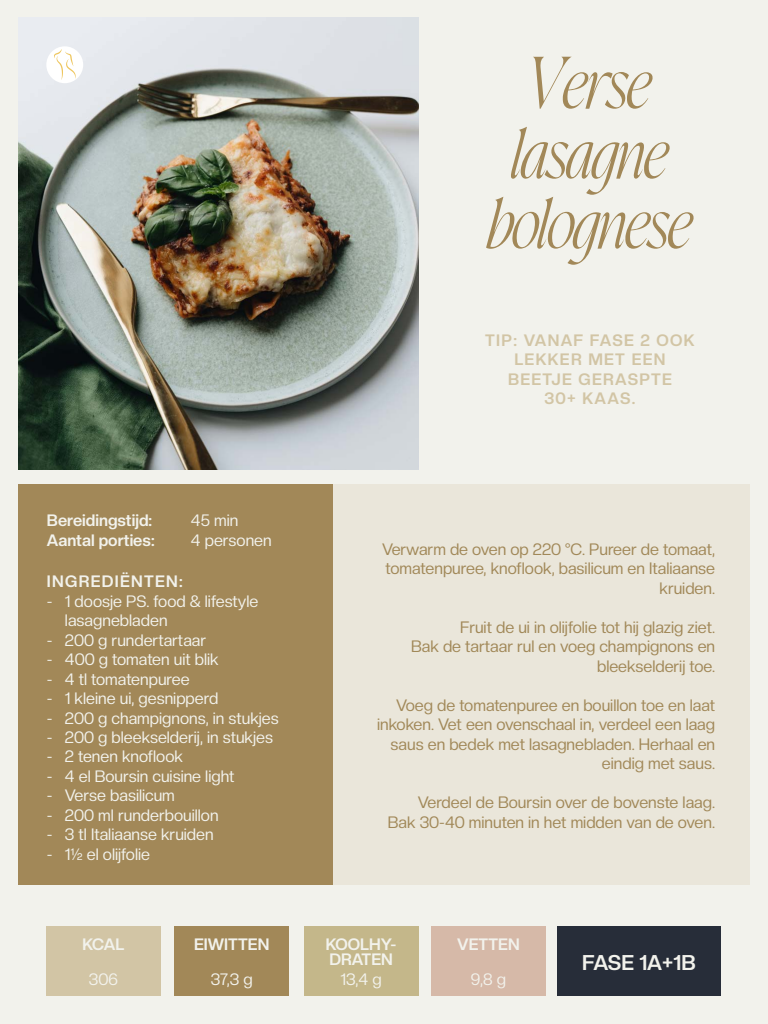
<style>
.page{position:relative;width:768px;height:1024px;background:#f2f2ec}
.page>*{position:absolute;margin:0;border:0;box-sizing:border-box;transform-origin:0 0}
.t1{font:italic 70px/70px "Komrile";letter-spacing:-.04em;color:#a28858;text-align:center}
.t2{font:700 21px "Creato Display";color:#f2f2ec}
.t3{font:16.25px/19.5px "Creato Display";color:#a18858;text-align:right}
.t4{font:16.25px/19.5px "Creato Display";color:#f2f2ec}
.t5{font:700 16.25px/15px "Creato Display";color:#f2f2ec}
.t6{font:700 16.25px/19.5px "Creato Display";letter-spacing:.08em;color:#d2c5a5;text-align:center}
.t7{font:700 16.25px "Creato Display";letter-spacing:.08em;color:#f2f2ec}
</style>
<div class="page">
<img style="left:18px;top:18px;width:400px;height:452px">
<div style="left:332px;top:485px;width:418px;height:400px;background:#eae6da"></div>
<div style="left:304px;top:927px;width:114px;height:69px;background:#c4b78a"></div>
<div style="left:46px;top:927px;width:114px;height:69px;background:#d2c5a5"></div>
<div style="left:175px;top:927px;width:114px;height:69px;background:#a28858"></div>
<div style="left:431px;top:927px;width:114px;height:69px;background:#d6b9a8"></div>
<div style="left:557px;top:927px;width:164px;height:69px;background:#272d39"></div>
<div style="left:18px;top:485px;width:314px;height:400px;background:#a28858"></div>
<div style="left:46px;top:46px;width:37px;height:37px;background:#fff;border-radius:50%"></div>
<svg style="left:54px;top:49px;width:22px;height:31px"></svg>
<h1 class="t1" style="left:487px;top:52px;width:207px">Verse lasagne bolognese</h1>
<p class="t5" style="left:47px;top:513px;width:107px">Bereidingstijd:</p>
<p class="t4" style="left:191px;top:510px;width:49px">45 min</p>
<p class="t5" style="left:47px;top:532px;width:109px">Aantal porties:</p>
<p class="t4" style="left:191px;top:530px;width:82px">4 personen</p>
<p class="t7" style="left:47px;top:572px;width:137px">INGREDIËNTEN:</p>
<p class="t4" style="left:65px;top:591px;width:195px;text-indent:-18px">- 1 doosje PS. food &amp; lifestyle lasagnebladen</p>
<p class="t4" style="left:47px;top:630px;width:161px">- 200 g rundertartaar</p>
<p class="t4" style="left:47px;top:649px;width:173px">- 400 g tomaten uit blik</p>
<p class="t4" style="left:47px;top:669px;width:144px">- 4 tl tomatenpuree</p>
<p class="t4" style="left:47px;top:688px;width:173px">- 1 kleine ui, gesnipperd</p>
<p class="t4" style="left:47px;top:708px;width:233px">- 200 g champignons, in stukjes</p>
<p class="t4" style="left:47px;top:727px;width:228px">- 200 g bleekselderij, in stukjes</p>
<p class="t4" style="left:47px;top:747px;width:138px">- 2 tenen knoflook</p>
<p class="t4" style="left:47px;top:766px;width:189px">- 4 el Boursin cuisine light</p>
<p class="t4" style="left:47px;top:786px;width:129px">- Verse basilicum</p>
<p class="t4" style="left:47px;top:805px;width:173px">- 200 ml runderbouillon</p>
<p class="t4" style="left:47px;top:825px;width:168px">- 3 tl Italiaanse kruiden</p>
<p class="t4" style="left:47px;top:844px;width:105px">- 1½ el olijfolie</p>
<p class="t6" style="left:485px;top:330px;width:211px">TIP: VANAF FASE 2 OOK<br>LEKKER MET EEN<br>BEETJE GERASPTE<br>30+ KAAS.</p>
<p class="t3" style="left:382px;top:539px;width:335px">Verwarm de oven op 220 °C. Pureer de tomaat, tomatenpuree, knoflook, basilicum en Italiaanse kruiden.</p>
<p class="t3" style="left:411px;top:617px;width:306px">Fruit de ui in olijfolie tot hij glazig ziet.<br>Bak de tartaar rul en voeg champignons en bleekselderij toe.</p>
<p class="t3" style="left:377px;top:695px;width:340px">Voeg de tomatenpuree en bouillon toe en laat inkoken. Vet een ovenschaal in, verdeel een laag saus en bedek met lasagnebladen. Herhaal en eindig met saus.</p>
<p class="t3" style="left:388px;top:792px;width:329px">Verdeel de Boursin over de bovenste laag.<br>Bak 30-40 minuten in het midden van de oven.</p>
<p class="t5" style="left:82px;top:937px;width:43px">KCAL</p>
<p class="t4" style="left:89px;top:969px;width:31px">306</p>
<p class="t4" style="left:211px;top:969px;width:43px">37,3 g</p>
<p class="t4" style="left:340px;top:969px;width:43px">13,4 g</p>
<p class="t4" style="left:471px;top:969px;width:37px">9,8 g</p>
<p class="t5" style="left:194px;top:937px;width:77px">EIWITTEN</p>
<p class="t5" style="left:326px;top:937px;width:72px">KOOLHY-<br>DRATEN</p>
<p class="t5" style="left:457px;top:937px;width:64px">VETTEN</p>
<p class="t2" style="left:582px;top:950px;width:115px">FASE 1A+1B</p>
</div>
